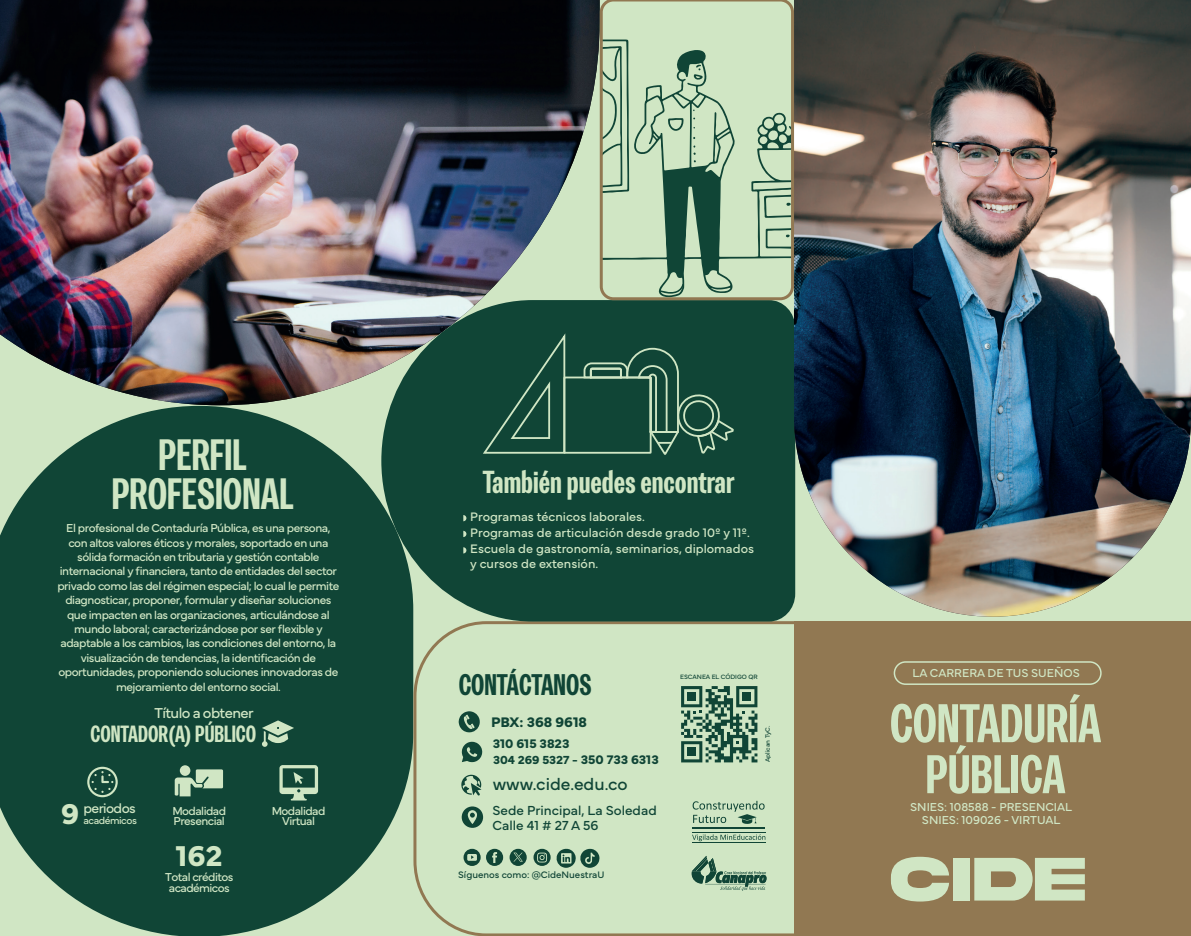
<style>
.page{position:relative;width:1191px;height:936px;background:#fff}
.page>*{position:absolute;margin:0;border:0;box-sizing:border-box;transform-origin:0 0}
.t1{font:800 condensed 54.3px/51px "Trivia Gothic C";color:#d0e6c4;text-align:center}
.t2{font:800 condensed 43.8px/38.8px "Trivia Gothic C";color:#d0e6c4;text-align:center}
.t3{font:800 condensed 31.8px "Trivia Gothic C";color:#d0e6c4}
.t4{font:700 29.85px "Mundial";color:#d0e6c4}
.t5{font:800 condensed 29.7px "Trivia Gothic C";color:#104536}
.t6{font:800 condensed 23.4px "Trivia Gothic C";color:#d0e6c4}
.t7{font:17.55px "Mundial";color:#104536}
.t8{font:15px "Mundial";letter-spacing:-.04em;color:#d0e6c4}
.t9{font:700 14.4px "Mundial";color:#104536}
.t10{font:14.1px "Mundial";letter-spacing:-.045em;color:#d0e6c4}
.t11{font:13.65px/15px "Mundial";color:#104536}
.t12{font:700 12.9px "Mundial";color:#104536}
.t13{font:12.75px/16.5px "Mundial";color:#d0e6c4}
.t14{font:700 12.15px "Mundial";color:#104536}
.t15{font:12px/14.4px "Mundial";letter-spacing:-.04em;color:#d0e6c4;text-align:center}
.t16{font:12px/12.6px "Mundial";color:#d0e6c4;text-align:center}
.t17{font:10.5px "Mundial";letter-spacing:-.045em;color:#d0e6c4}
.t18{font:9.75px "Mundial";color:#104536}
.t19{font:6.6px "Mundial";color:#104536}
.s1{font-size:12.9px}
</style>
<div class="page">
<svg style="left:0;top:406px;width:412px;height:529px;background:#295a48"></svg>
<div style="left:412px;top:619px;width:385px;height:316px;background:#d0e6c4"></div>
<div style="left:794px;top:621px;width:397px;height:314px;background:#917852"></div>
<div style="left:381px;top:300px;width:414px;height:321px;background:#104536"></div>
<svg style="left:481px;top:405px;width:86px;height:49px;background:#255745"></svg>
<div style="left:563px;top:376px;width:88px;height:77px;border:2px solid #d0e6c4"></div>
<svg style="left:582px;top:347px;width:153px;height:108px;background:#275847"></svg>
<svg style="left:486px;top:848px;width:17px;height:17px"></svg>
<svg style="left:463px;top:848px;width:17px;height:17px"></svg>
<svg style="left:533px;top:848px;width:66px;height:19px"></svg>
<svg style="left:509px;top:848px;width:18px;height:17px"></svg>
<svg style="left:459px;top:711px;width:21px;height:21px"></svg>
<svg style="left:462px;top:806px;width:21px;height:21px"></svg>
<svg style="left:461px;top:774px;width:20px;height:21px"></svg>
<img style="left:0;top:0;width:599px;height:405px">
<img style="left:794px;top:0;width:397px;height:616px">
<svg style="left:891px;top:856px;width:58px;height:45px"></svg>
<div style="left:952px;top:857px;width:17px;height:43px;background:#d0e6c4"></div>
<svg style="left:974px;top:857px;width:110px;height:43px"></svg>
<svg style="left:691px;top:855px;width:75px;height:35px;background:#93b397"></svg>
<svg style="left:692px;top:800px;width:72px;height:24px;background:#a8c5a7"></svg>
<hr style="left:692px;top:827px;width:73px;height:1px;background:#104536">
<svg style="left:692px;top:834px;width:73px;height:7px"></svg>
<hr style="left:692px;top:832px;width:73px;height:1px;background:#104536">
<hr style="left:692px;top:842px;width:73px;height:1px;background:#104536">
<svg style="left:262px;top:720px;width:32px;height:26px"></svg>
<svg style="left:462px;top:741px;width:20px;height:21px"></svg>
<div style="left:893px;top:661px;width:208px;height:24px;border:2px solid #d0e6c4;border-radius:11px"></div>
<svg style="left:600px;top:0;width:194px;height:300px;background:#afc8a8"></svg>
<svg style="left:463px;top:547px;width:3px;height:6px"></svg>
<svg style="left:463px;top:531px;width:3px;height:6px"></svg>
<svg style="left:463px;top:515px;width:3px;height:6px"></svg>
<svg style="left:681px;top:686px;width:76px;height:76px;background:#70967d"></svg>
<div style="left:687px;top:692px;width:9px;height:9px;background:#104536"></div>
<div style="left:742px;top:692px;width:9px;height:9px;background:#104536"></div>
<div style="left:687px;top:747px;width:9px;height:9px;background:#104536"></div>
<svg style="left:87px;top:766px;width:31px;height:31px"></svg>
<div style="left:180px;top:765px;width:10px;height:10px;background:#d0e6c4;border-radius:50%"></div>
<svg style="left:175px;top:769px;width:48px;height:27px"></svg>
<svg style="left:279px;top:765px;width:39px;height:35px"></svg>
<h2 class="t2" style="left:112px;top:435px;width:183px">PERFIL<br>PROFESIONAL</h2>
<p class="t15" style="left:57px;top:519px;width:283px">El profesional de Contaduría Pública, es una persona, con altos valores éticos y morales, soportado en una sólida formación en tributaria y gestión contable internacional y financiera, tanto de entidades del sector privado como las del régimen especial; lo cual le permite diagnosticar, proponer, formular y diseñar soluciones que impacten en las organizaciones, articulándose al mundo laboral; caracterizándose por ser flexible y adaptable a los cambios, las condiciones del entorno, la visualización de tendencias, la identificación de oportunidades, proponiendo soluciones innovadoras de mejoramiento del entorno social.</p>
<p class="t8" style="left:154px;top:701px;width:101px">Título a obtener</p>
<h3 class="t6" style="left:90px;top:720px;width:167px">CONTADOR(A) PÚBLICO</h3>
<p class="t10" style="left:84px;top:797px;width:54px">periodos</p>
<h3 class="t4" style="left:61px;top:790px;width:20px">9</h3>
<p class="t17" style="left:84px;top:812px;width:55px">académicos</p>
<p class="t15" style="left:172px;top:804px;width:55px;line-height:10.5px;text-align:left">Modalidad<br>Presencial</p>
<p class="t15" style="left:272px;top:804px;width:55px;line-height:10.5px">Modalidad<br>Virtual</p>
<h3 class="t4" style="left:176px;top:832px;width:48px">162</h3>
<p class="t15" style="left:165px;top:870px;width:70px;line-height:10.5px;text-align:left">Total créditos académicos</p>
<h3 class="t3" style="left:483px;top:465px;width:253px">También puedes encontrar</h3>
<p class="t13" style="left:470px;top:523px;width:285px">Programas de articulación desde grado 10º y 11º.<br>Escuela de gastronomía, seminarios, diplomados</p>
<p class="t13" style="left:470px;top:554px;width:129px">y cursos de extensión.</p>
<p class="t13" style="left:470px;top:507px;width:176px">Programas técnicos laborales.</p>
<h3 class="t5" style="left:459px;top:667px;width:134px">CONTÁCTANOS</h3>
<p class="t9" style="left:491px;top:710px;width:98px">PBX: 368 9618</p>
<p class="t12" style="left:493px;top:733px;width:78px">310 615 3823</p>
<p class="t14" style="left:493px;top:750px;width:167px">304 269 5327 - <span class="s1">350 733 6313</span></p>
<h3 class="t7" style="left:493px;top:770px;width:136px">www.cide.edu.co</h3>
<p class="t11" style="left:492px;top:801px;width:166px">Sede Principal, La Soledad<br>Calle 41 # 27 A 56</p>
<p class="t18" style="left:458px;top:867px;width:148px">Síguenos como: @CideNuestraU</p>
<p class="t19" style="left:680px;top:671px;width:79px">ESCANEA EL CÓDIGO QR</p>
<p class="t19" style="left:762px;top:762px;width:38px;rotate:-90deg">Aplican TyC.</p>
<p class="t16" style="left:912px;top:665px;width:169px">LA CARRERA DE TUS SUEÑOS</p>
<h1 class="t1" style="left:890px;top:698px;width:213px">CONTADURÍA<br>PÚBLICA</h1>
<p class="t16" style="left:910px;top:799px;width:163px">SNIES: 108588 - PRESENCIAL<br>SNIES: 109026 - VIRTUAL</p>
</div>
